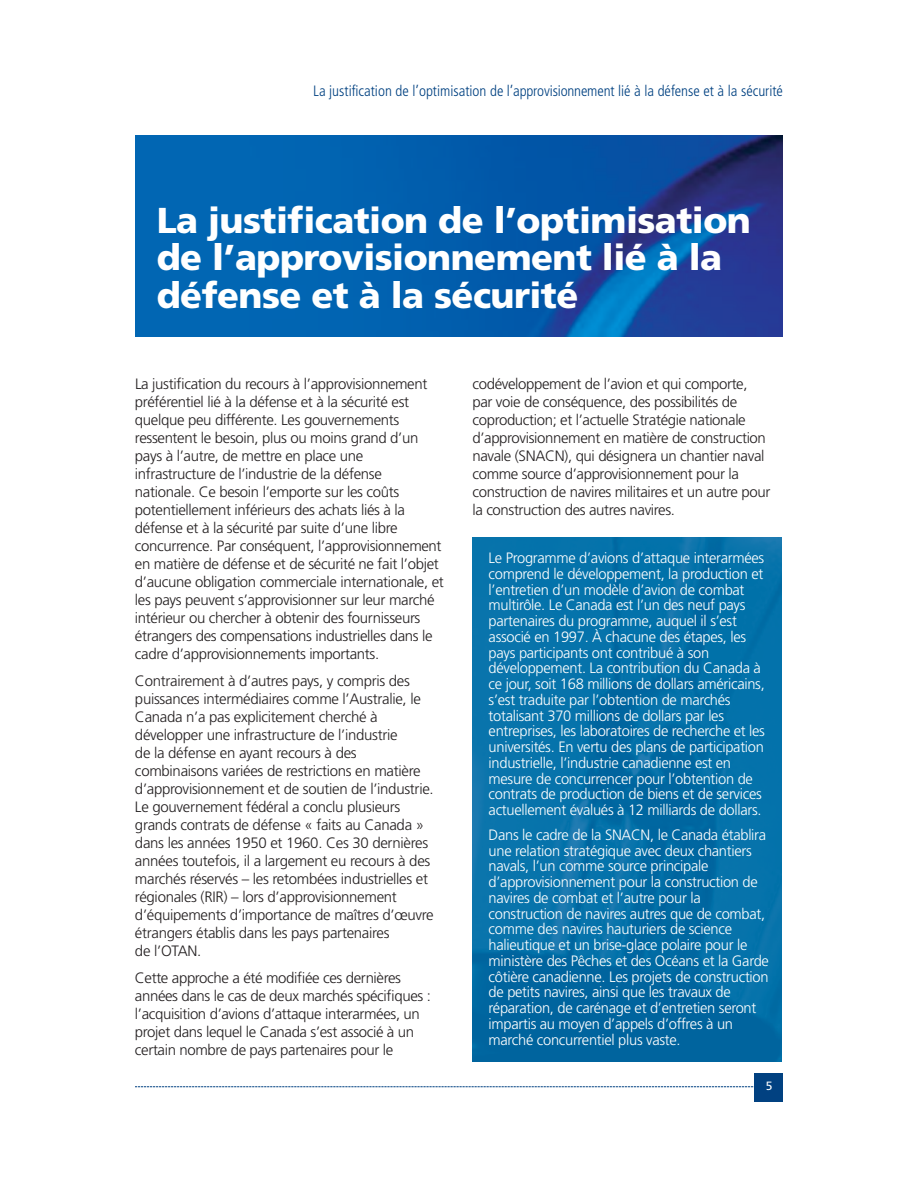
<style>
.page{position:relative;width:918px;height:1188px;background:#fff}
.page>*{position:absolute;margin:0;border:0;box-sizing:border-box;transform-origin:0 0}
.t1{font:900 36px/37.5px "Frutiger LT Std";letter-spacing:-.015em;color:#fff}
.t2{font:300 15px/18px "Frutiger LT Std";letter-spacing:-.025em;color:#231f20}
.t3{font:300 15px/15.8px "Frutiger LT Std";letter-spacing:-.02em;color:#fff}
.t4{font:300 condensed 15px "Frutiger";color:#014181}
.t5{font:12px "Frutiger";color:#fff}
</style>
<div class="page">
<div style="left:755px;top:1073px;width:28px;height:28px;background:#014181"></div>
<img style="left:472px;top:538px;width:310px;height:523px">
<img style="left:135px;top:135px;width:648px;height:202px">
<svg style="left:135px;top:1086px;width:620px;height:1px"></svg>
<p class="t4" style="left:313px;top:85px;width:471px">La justification de l’optimisation de l’approvisionnement lié à la défense et à la sécurité</p>
<h1 class="t1" style="left:157px;top:204px;width:596px">La justification de l’optimisation de l’approvisionnement lié à la défense et à la sécurité</h1>
<p class="t2" style="left:135px;top:376px;width:310px">La justification du recours à l’approvisionnement préférentiel lié à la défense et à la sécurité est quelque peu différente. Les gouvernements ressentent le besoin, plus ou moins grand d’un pays à l’autre, de mettre en place une infrastructure de l’industrie de la défense nationale. Ce besoin l’emporte sur les coûts potentiellement inférieurs des achats liés à la défense et à la sécurité par suite d’une libre concurrence. Par conséquent, l’approvisionnement en matière de défense et de sécurité ne fait l’objet d’aucune obligation commerciale internationale, et les pays peuvent s’approvisionner sur leur marché intérieur ou chercher à obtenir des fournisseurs étrangers des compensations industrielles dans le cadre d’approvisionnements importants.</p>
<p class="t2" style="left:135px;top:673px;width:300px">Contrairement à d’autres pays, y compris des puissances intermédiaires comme l’Australie, le Canada n’a pas explicitement cherché à développer une infrastructure de l’industrie<br>de la défense en ayant recours à des combinaisons variées de restrictions en matière d’approvisionnement et de soutien de l’industrie.<br>Le gouvernement fédéral a conclu plusieurs grands contrats de défense « faits au Canada » dans les années 1950 et 1960. Ces 30 dernières années toutefois, il a largement eu recours à des marchés réservés – les retombées industrielles et régionales (RIR) – lors d’approvisionnement d’équipements d’importance de maîtres d’œuvre étrangers établis dans les pays partenaires<br>de l’OTAN.</p>
<p class="t2" style="left:135px;top:970px;width:297px">Cette approche a été modifiée ces dernières années dans le cas de deux marchés spécifiques : l’acquisition d’avions d’attaque interarmées, un projet dans lequel le Canada s’est associé à un certain nombre de pays partenaires pour le</p>
<p class="t2" style="left:472px;top:376px;width:299px">codéveloppement de l’avion et qui comporte, par voie de conséquence, des possibilités de coproduction; et l’actuelle Stratégie nationale d’approvisionnement en matière de construction navale (SNACN), qui désignera un chantier naval comme source d’approvisionnement pour la construction de navires militaires et un autre pour la construction des autres navires.</p>
<p class="t3" style="left:489px;top:551px;width:278px">Le Programme d’avions d’attaque interarmées comprend le développement, la production et l’entretien d’un modèle d’avion de combat multirôle. Le Canada est l’un des neuf pays partenaires du programme, auquel il s’est associé en 1997. À chacune des étapes, les pays participants ont contribué à son développement. La contribution du Canada à ce jour, soit 168 millions de dollars américains, s’est traduite par l’obtention de marchés totalisant 370 millions de dollars par les entreprises, les laboratoires de recherche et les universités. En vertu des plans de participation industrielle, l’industrie canadienne est en mesure de concurrencer pour l’obtention de contrats de production de biens et de services actuellement évalués à 12 milliards de dollars.</p>
<p class="t3" style="left:489px;top:828px;width:282px">Dans le cadre de la SNACN, le Canada établira une relation stratégique avec deux chantiers navals, l’un comme source principale d’approvisionnement pour la construction de navires de combat et l’autre pour la construction de navires autres que de combat, comme des navires hauturiers de science halieutique et un brise-glace polaire pour le ministère des Pêches et des Océans et la Garde côtière canadienne. Les projets de construction de petits navires, ainsi que les travaux de réparation, de carénage et d’entretien seront impartis au moyen d’appels d’offres à un marché concurrentiel plus vaste.</p>
<p class="t5" style="left:766px;top:1081px;width:8px">5</p>
</div>
